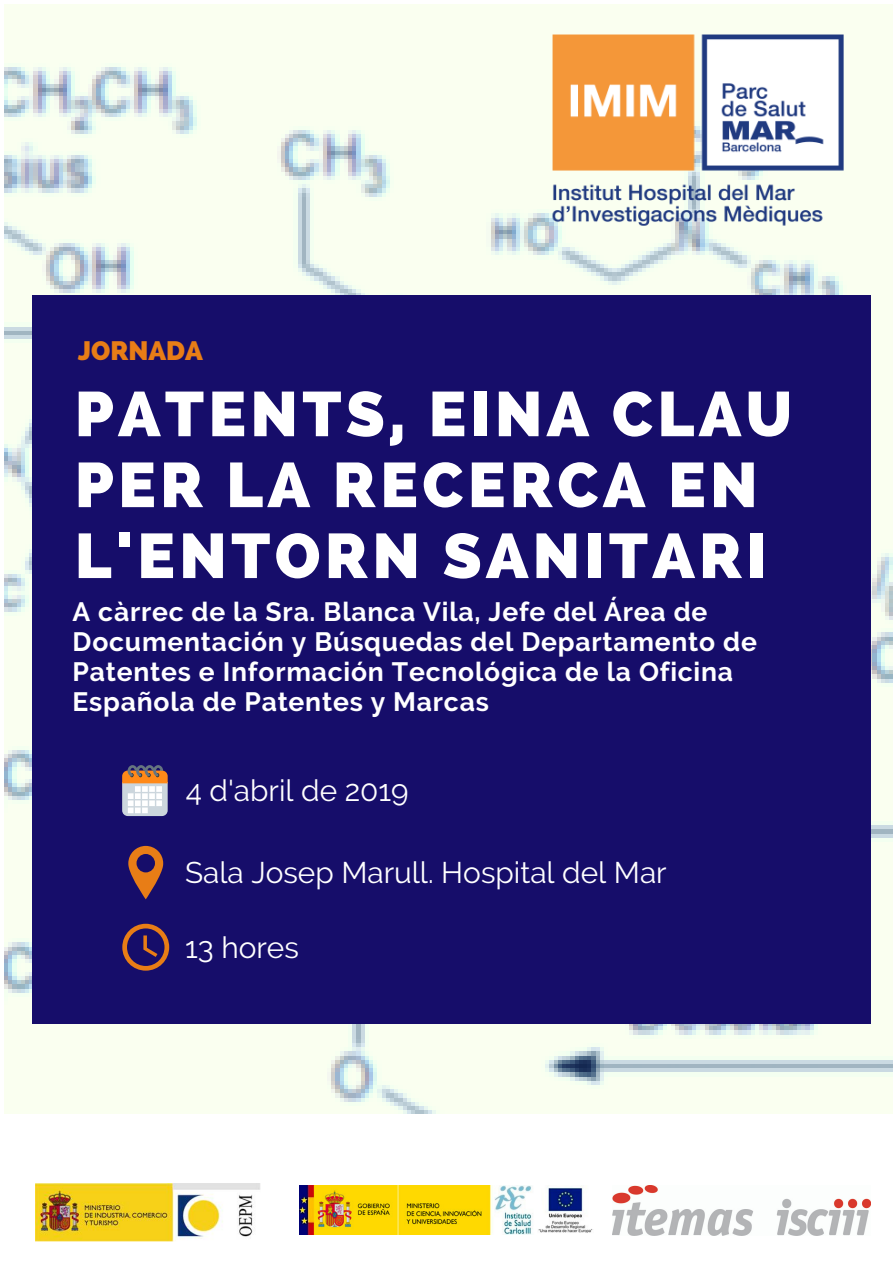
<style>
.page{position:relative;width:893px;height:1263px;background:#fff}
.page>*{position:absolute;margin:0;border:0;box-sizing:border-box;transform-origin:0 0}
.t1{font:800 62.93px/70.9px "Raleway";letter-spacing:.07em;color:#fff}
.t2{font:29.78px "Raleway";color:#fff}
.t3{font:700 26.47px/29.8px "Raleway";letter-spacing:.03em;color:#fff}
.t4{font:800 26.47px "Raleway";color:#e87d16}
</style>
<div class="page">
<img style="left:5px;top:5px;width:888px;height:1109px">
<div style="left:33px;top:295px;width:838px;height:729px;background:#160d6a"></div>
<img style="left:528px;top:29px;width:341px;height:238px">
<svg style="left:128px;top:846px;width:35px;height:53px"></svg>
<svg style="left:122px;top:924px;width:47px;height:47px"></svg>
<img style="left:35px;top:1183px;width:225px;height:58px">
<svg style="left:122px;top:765px;width:46px;height:51px;background:#c9b6aa"></svg>
<img style="left:612px;top:1185px;width:258px;height:50px">
<img style="left:299px;top:1185px;width:294px;height:49px">
<p class="t4" style="left:78px;top:335px;width:127px">JORNADA</p>
<h1 class="t1" style="left:75px;top:379px;width:719px">PATENTS, EINA CLAU<br>PER LA RECERCA EN<br>L'ENTORN SANITARI</h1>
<p class="t3" style="left:73px;top:597px;width:686px">A càrrec de la Sra. Blanca Vila, Jefe del Área de Documentación y Búsquedas del Departamento de Patentes e Información Tecnológica de la Oficina Española de Patentes y Marcas</p>
<p class="t2" style="left:186px;top:773px;width:225px">4 d'abril de 2019</p>
<p class="t2" style="left:185px;top:855px;width:483px">Sala Josep Marull. Hospital del Mar</p>
<p class="t2" style="left:185px;top:930px;width:115px">13 hores</p>
</div>
